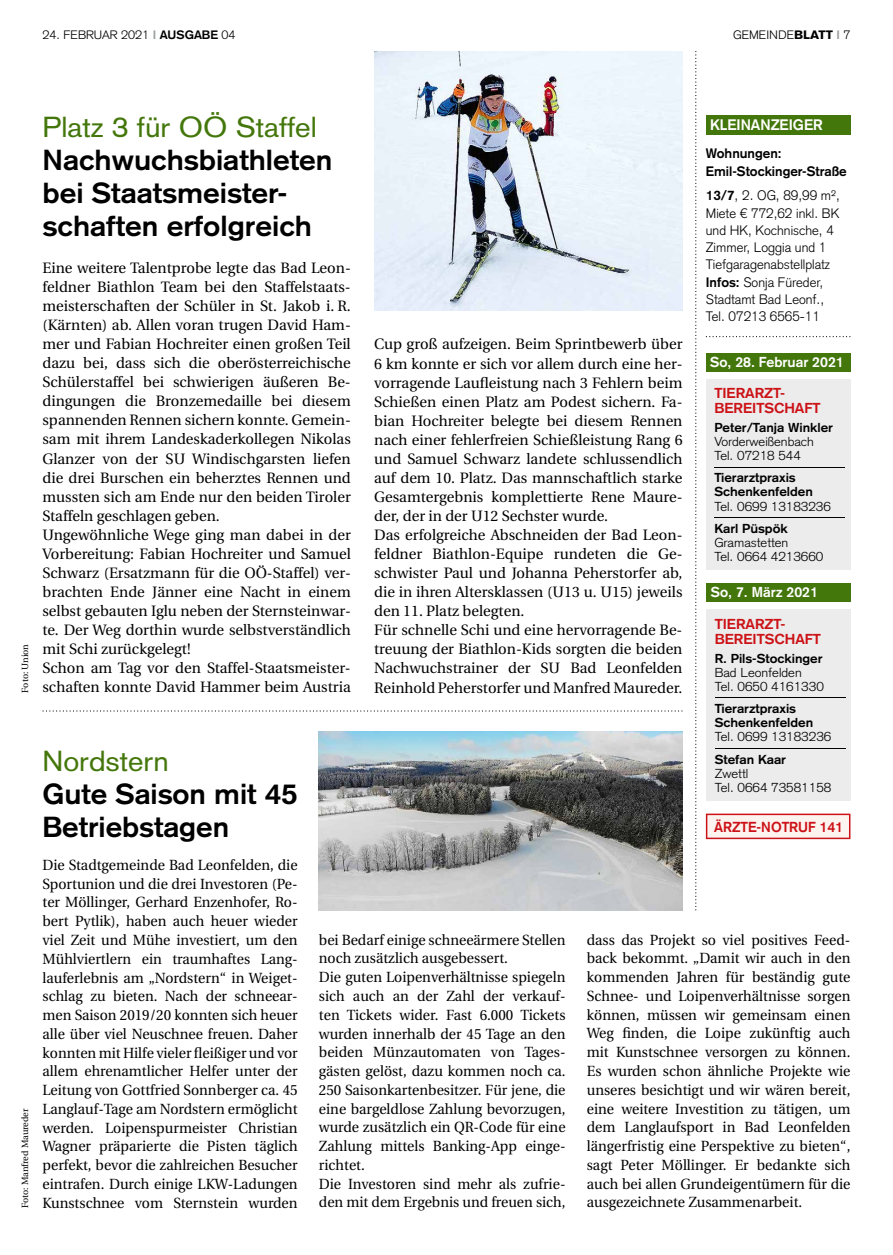
<style>
.page{position:relative;width:893px;height:1255px;background:#fff}
.page>*{position:absolute;margin:0;border:0;box-sizing:border-box;transform-origin:0 0}
.t1{font:700 28.5px/33px "Basic Commercial LT";color:#000;scale:1.05 1}
.t2{font:700 28.5px/33px "Basic Commercial LT";color:#000;scale:1.04 1}
.t3{font:28.5px "Basic Commercial LT";color:#44770b;scale:1.05 1}
.t4{font:28.5px "Basic Commercial LT";color:#44770b;scale:1.04 1}
.t5{font:15px/19px "Utopia";color:#000}
.t6{font:700 15px "Basic Commercial LT";color:#fff}
.t7{font:14.7px/18.8px "Utopia";color:#000;text-align:justify;scale:.96 1}
.t8{font:700 14.25px "Basic Commercial LT";color:#cc1216}
.t9{font:700 14.1px/15.6px "Basic Commercial LT";color:#cc1216;scale:1.06 1}
.t10{font:700 14.1px "Basic Commercial LT";color:#fff}
.t11{font:300 13.5px/17.2px "Basic Commercial LT";color:#000}
.t12{font:700 13.5px/17.2px "Basic Commercial LT";color:#000}
.t13{font:300 12.75px/14.1px "Basic Commercial LT";color:#000;scale:1.06 1}
.t14{font:700 12.75px/14.1px "Basic Commercial LT";color:#000;scale:1.06 1}
.t15{font:300 12px "Basic Commercial LT";color:#000;scale:1.05 1}
.t16{font:9px "Utopia";color:#000}
.s1{font-weight:700;color:#9d9e9e}
.s2{font-weight:700}
.s3{font-weight:900}
</style>
<div class="page">
<div style="left:706px;top:115px;width:144px;height:19px;background:#44770b"></div>
<svg style="left:695px;top:51px;width:1px;height:859px"></svg>
<svg style="left:706px;top:813px;width:144px;height:26px"></svg>
<div style="left:706px;top:608px;width:145px;height:192px;background:#ececec"></div>
<hr style="left:715px;top:697px;width:131px;height:1px;background:#000">
<hr style="left:715px;top:748px;width:131px;height:1px;background:#000">
<div style="left:706px;top:378px;width:144px;height:191px;background:#ececec"></div>
<hr style="left:714px;top:467px;width:131px;height:1px;background:#000">
<hr style="left:714px;top:517px;width:131px;height:1px;background:#000">
<div style="left:706px;top:353px;width:144px;height:18px;background:#44770b"></div>
<div style="left:707px;top:583px;width:144px;height:18px;background:#44770b"></div>
<svg style="left:706px;top:336px;width:144px;height:1px"></svg>
<svg style="left:43px;top:710px;width:639px;height:1px"></svg>
<img style="left:374px;top:51px;width:308px;height:259px">
<img style="left:319px;top:731px;width:363px;height:179px">
<p class="t15" style="left:43px;top:28px;width:185px">24. FEBRUAR 2021 <span class="s1">I</span> <span class="s2">AUSGABE</span> 04</p>
<p class="t15" style="left:733px;top:28px;width:113px">GEMEINDE<span class="s3">BLATT</span> <span class="s1">I</span> 7</p>
<p class="t16" style="left:20px;top:692px;width:50px;rotate:-90deg">Foto: Union</p>
<p class="t16" style="left:20px;top:1208px;width:101px;rotate:-90deg">Foto: Manfred Maureder</p>
<h1 class="t3" style="left:43px;top:110px;width:263px">Platz 3 für OÖ Staffel</h1>
<h1 class="t1" style="left:43px;top:143px;width:278px">Nachwuchsbiathleten bei Staatsmeister&shy;schaften erfolgreich</h1>
<p class="t5" style="left:43px;top:258px;width:310px">Eine weitere Talentprobe legte das Bad Leon&shy;feldner Biathlon Team bei den Staffelstaats&shy;meisterschaften der Schüler in St. Jakob i. R. (Kärnten) ab. Allen voran trugen David Ham&shy;mer und Fabian Hochreiter einen großen Teil dazu bei, dass sich die oberösterreichische Schülerstaffel bei schwierigen äußeren Be&shy;dingungen die Bronzemedaille bei diesem spannenden Rennen sichern konnte. Gemein&shy;sam mit ihrem Landeskaderkollegen Nikolas Glanzer von der SU Windischgarsten liefen die drei Burschen ein beherztes Rennen und mussten sich am Ende nur den beiden Tiroler Staffeln geschlagen geben.<br>Ungewöhnliche Wege ging man dabei in der Vorbereitung: Fabian Hochreiter und Samuel Schwarz (Ersatzmann für die OÖ-Staffel) ver&shy;brachten Ende Jänner eine Nacht in einem selbst gebauten Iglu neben der Sternsteinwar&shy;te. Der Weg dorthin wurde selbstverständlich mit Schi zurückgelegt!<br>Schon am Tag vor den Staffel-Staatsmeister-</p>
<p class="t6" style="left:710px;top:116px;width:114px">KLEINANZEIGER</p>
<p class="t12" style="left:706px;top:145px;width:142px">Wohnungen:<br>Emil-Stockinger-Straße</p>
<p class="t11" style="left:706px;top:187px;width:135px"><span class="s2">13/7</span>, 2. OG, 89,99 m²,<br>Miete € 772,62 inkl. BK und HK, Kochnische, 4<br>Zimmer, Loggia und 1<br>Tiefgaragenabstellplatz<br><span class="s2">Infos:</span> Sonja Füreder,<br>Stadtamt Bad Leonf.,<br>Tel. 07213 6565-11</p>
<p class="t5" style="left:374px;top:335px;width:310px">Cup groß aufzeigen. Beim Sprintbewerb über 6 km konnte er sich vor allem durch eine her&shy;vorragende Laufleistung nach 3 Fehlern beim Schießen einen Platz am Podest sichern. Fa&shy;bian Hochreiter belegte bei diesem Rennen nach einer fehlerfreien Schießleistung Rang 6 und Samuel Schwarz landete schlussendlich auf dem 10. Platz. Das mannschaftlich starke Gesamtergebnis komplettierte Rene Maure&shy;der, der in der U12 Sechster wurde.<br>Das erfolgreiche Abschneiden der Bad Leon&shy;feldner Biathlon-Equipe rundeten die Ge&shy;schwister Paul und Johanna Peherstorfer ab, die in ihren Altersklassen (U13 u. U15) jeweils den 11. Platz belegten.<br>Für schnelle Schi und eine hervorragende Be&shy;treuung der Biathlon-Kids sorgten die beiden Nachwuchstrainer der SU Bad Leonfelden Reinhold Peherstorfer und Manfred Maureder.</p>
<p class="t10" style="left:710px;top:354px;width:135px">So, 28. Februar 2021</p>
<p class="t9" style="left:714px;top:385px;width:102px">TIERARZT-<br>BEREITSCHAFT</p>
<p class="t14" style="left:714px;top:420px;width:113px">Peter/Tanja Winkler</p>
<p class="t13" style="left:714px;top:434px;width:95px">Vorderweißenbach<br>Tel. 07218 544</p>
<p class="t14" style="left:714px;top:470px;width:94px">Tierarztpraxis<br>Schenkenfelden</p>
<p class="t13" style="left:714px;top:499px;width:111px">Tel. 0699 13183236</p>
<p class="t14" style="left:714px;top:521px;width:71px">Karl Püspök</p>
<p class="t13" style="left:714px;top:535px;width:104px">Gramastetten<br>Tel. 0664 4213660</p>
<p class="t10" style="left:711px;top:584px;width:109px">So, 7. März 2021</p>
<p class="t9" style="left:715px;top:615px;width:102px">TIERARZT-<br>BEREITSCHAFT</p>
<p class="t14" style="left:715px;top:651px;width:103px">R. Pils-Stockinger</p>
<p class="t13" style="left:715px;top:665px;width:104px">Bad Leonfelden<br>Tel. 0650 4161330</p>
<p class="t14" style="left:715px;top:701px;width:94px">Tierarztpraxis<br>Schenkenfelden</p>
<p class="t13" style="left:715px;top:730px;width:111px">Tel. 0699 13183236</p>
<p class="t14" style="left:715px;top:752px;width:69px">Stefan Kaar</p>
<p class="t13" style="left:715px;top:766px;width:111px">Zwettl<br>Tel. 0664 73581158</p>
<p class="t5" style="left:43px;top:678px;width:310px">schaften konnte David Hammer beim Austria</p>
<h1 class="t4" style="left:43px;top:743px;width:123px">Nordstern</h1>
<h1 class="t2" style="left:43px;top:776px;width:247px">Gute Saison mit 45<br>Betriebstagen</h1>
<p class="t7" style="left:43px;top:855px;width:267px">Die Stadtgemeinde Bad Leonfelden, die Sportunion und die drei Investoren (Pe&shy;ter Möllinger, Gerhard Enzenhofer, Ro&shy;bert Pytlik), haben auch heuer wieder viel Zeit und Mühe investiert, um den Mühlviertlern ein traumhaftes Lang&shy;lauferlebnis am „Nordstern“ in Weiget&shy;schlag zu bieten. Nach der schneear&shy;men Saison 2019/20 konnten sich heuer alle über viel Neuschnee freuen. Daher konnten mit Hilfe vieler fleißiger und vor allem ehrenamtlicher Helfer unter der Leitung von Gottfried Sonnberger ca. 45<br>Langlauf-Tage am Nordstern ermöglicht werden. Loipenspurmeister Christian Wagner präparierte die Pisten täglich perfekt, bevor die zahlreichen Besucher eintrafen. Durch einige LKW-Ladungen</p>
<p class="t8" style="left:714px;top:818px;width:130px">ÄRZTE-NOTRUF 141</p>
<p class="t7" style="left:587px;top:930px;width:276px">dass das Projekt so viel positives Feed&shy;back bekommt. „Damit wir auch in den kommenden Jahren für beständig gute Schnee- und Loipenverhältnisse sorgen können, müssen wir gemeinsam einen Weg finden, die Loipe zukünftig auch mit Kunstschnee versorgen zu können.<br>Es wurden schon ähnliche Projekte wie unseres besichtigt und wir wären bereit, eine weitere Investition zu tätigen, um dem Langlaufsport in Bad Leonfelden längerfristig eine Perspektive zu bieten“, sagt Peter Möllinger. Er bedankte sich auch bei allen Grundeigentümern für die ausgezeichnete Zusammenarbeit.</p>
<p class="t7" style="left:319px;top:930px;width:258px;text-align:left">bei Bedarf einige schneeärmere Stellen noch zusätzlich ausgebessert.<br>Die guten Loipenverhältnisse spiegeln sich auch an der Zahl der verkauf&shy;ten Tickets wider. Fast 6.000 Tickets wurden innerhalb der 45 Tage an den beiden Münzautomaten von Tages&shy;gästen gelöst, dazu kommen noch ca.<br>250 Saisonkartenbesitzer. Für jene, die eine bargeldlose Zahlung bevorzugen, wurde zusätzlich ein QR-Code für eine Zahlung mittels Banking-App einge&shy;richtet.<br>Die Investoren sind mehr als zufrie&shy;den mit dem Ergebnis und freuen sich,</p>
<p class="t7" style="left:43px;top:1193px;width:267px">Kunstschnee vom Sternstein wurden</p>
</div>
